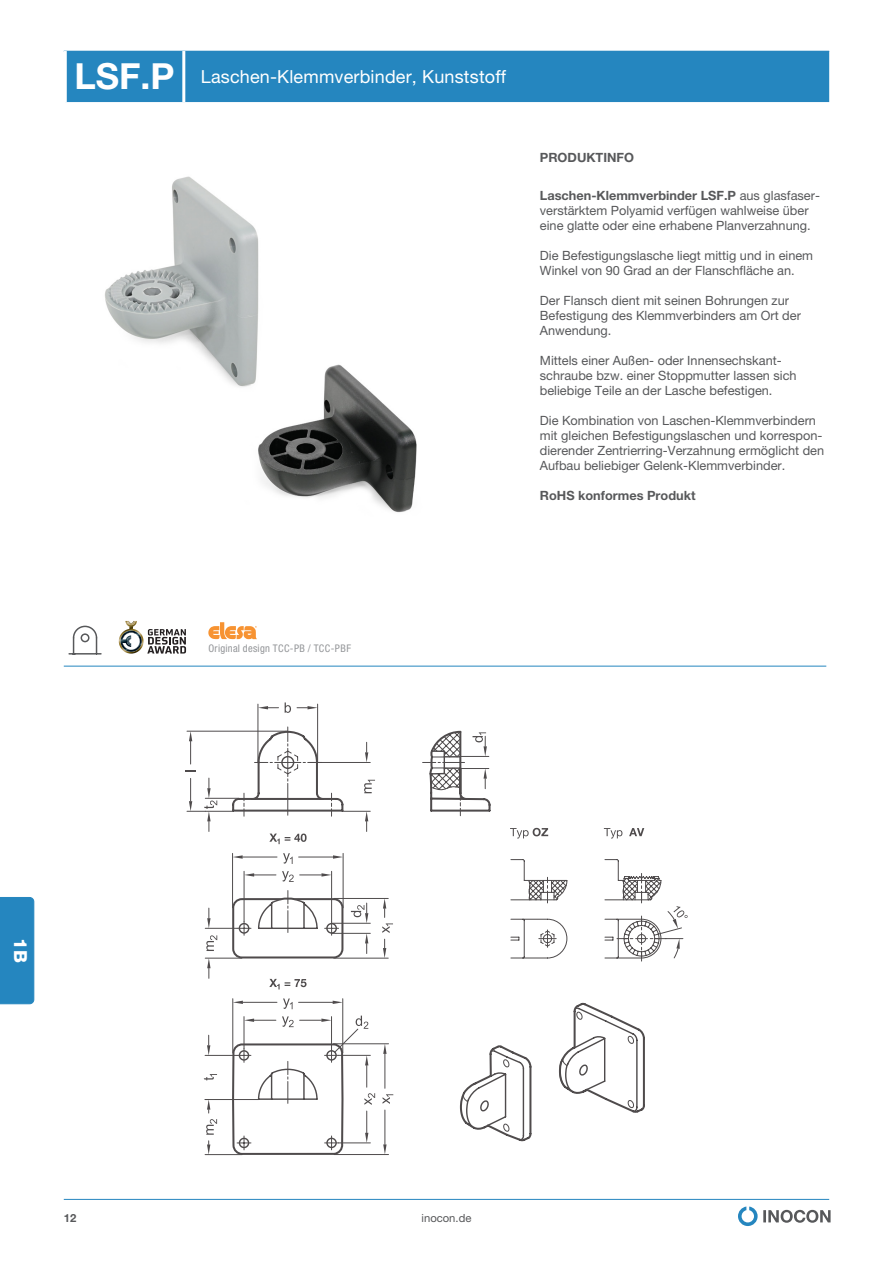
<style>
.page{position:relative;width:893px;height:1263px;background:#fff}
.page>*{position:absolute;margin:0;border:0;box-sizing:border-box;transform-origin:0 0}
.t1{font:18px "Helvetica Neue LT Pro";letter-spacing:.01em;color:#fff}
.t2{font:800 18px "Helvetica Neue LT Pro";color:#fff}
.t3{font:12.75px/15px "Helvetica Neue LT Pro";color:#57585a}
.t4{font:700 12.75px "Helvetica Neue LT Pro";color:#57585a}
.t5{font:11.25px "Helvetica Neue LT Pro";color:#57585a}
.t6{font:700 11.25px "Helvetica Neue LT Pro";color:#57585a}
.t7{font:condensed 10.5px "Helvetica Neue LT Pro";letter-spacing:.03em;color:#939598}
.s1{font-weight:700;font-size:36px}
.s2{font-weight:700}
</style>
<div class="page">
<svg style="left:738px;top:1206px;width:93px;height:20px"></svg>
<hr style="left:64px;top:1199px;width:765px;height:1px;background:#2586bf">
<div style="left:0;top:897px;width:34px;height:107px;background:#2586bf"></div>
<div style="left:67px;top:51px;width:762px;height:51px;background:#2586bf"></div>
<hr style="left:182px;top:51px;width:3px;height:51px;background:#fff">
<hr style="left:64px;top:666px;width:762px;height:1px;background:#2586bf">
<img style="left:105px;top:176px;width:312px;height:337px">
<svg style="left:236px;top:726px;width:439px;height:418px"></svg>
<hr style="left:258px;top:704px;width:1px;height:58px;background:#231f20">
<hr style="left:317px;top:704px;width:1px;height:58px;background:#231f20">
<svg style="left:258px;top:706px;width:21px;height:3px"></svg>
<svg style="left:297px;top:706px;width:21px;height:3px"></svg>
<svg style="left:285px;top:702px;width:6px;height:11px"></svg>
<hr style="left:333px;top:1043px;width:56px;height:1px;background:#231f20">
<hr style="left:334px;top:1154px;width:55px;height:1px;background:#231f20">
<hr style="left:385px;top:1054px;width:1px;height:34px;background:#231f20">
<hr style="left:385px;top:1110px;width:1px;height:34px;background:#231f20">
<svg style="left:383px;top:1044px;width:4px;height:10px"></svg>
<svg style="left:383px;top:1144px;width:4px;height:10px"></svg>
<svg style="left:383px;top:1094px;width:10px;height:10px"></svg>
<hr style="left:232px;top:999px;width:1px;height:54px;background:#231f20">
<hr style="left:342px;top:999px;width:1px;height:54px;background:#231f20">
<hr style="left:243px;top:1002px;width:34px;height:1px;background:#231f20">
<hr style="left:299px;top:1002px;width:34px;height:1px;background:#231f20">
<svg style="left:233px;top:1001px;width:10px;height:3px"></svg>
<svg style="left:333px;top:1001px;width:10px;height:3px"></svg>
<svg style="left:283px;top:998px;width:10px;height:11px"></svg>
<hr style="left:205px;top:1099px;width:54px;height:1px;background:#231f20">
<hr style="left:205px;top:1055px;width:32px;height:1px;background:#231f20">
<svg style="left:204px;top:1074px;width:13px;height:6px"></svg>
<svg style="left:207px;top:1035px;width:3px;height:20px"></svg>
<hr style="left:205px;top:1154px;width:37px;height:1px;background:#231f20">
<svg style="left:206px;top:1119px;width:11px;height:16px"></svg>
<svg style="left:205px;top:1099px;width:5px;height:14px"></svg>
<svg style="left:207px;top:1141px;width:3px;height:13px"></svg>
<hr style="left:334px;top:958px;width:54px;height:1px;background:#231f20">
<hr style="left:334px;top:898px;width:54px;height:1px;background:#231f20">
<svg style="left:383px;top:939px;width:3px;height:19px"></svg>
<svg style="left:383px;top:898px;width:3px;height:19px"></svg>
<svg style="left:382px;top:923px;width:11px;height:10px"></svg>
<svg style="left:233px;top:1015px;width:142px;height:139px"></svg>
<hr style="left:331px;top:871px;width:1px;height:50px;background:#231f20">
<hr style="left:244px;top:871px;width:1px;height:50px;background:#231f20">
<svg style="left:300px;top:873px;width:32px;height:4px"></svg>
<svg style="left:244px;top:873px;width:32px;height:4px"></svg>
<svg style="left:282px;top:871px;width:12px;height:11px"></svg>
<hr style="left:232px;top:853px;width:1px;height:55px;background:#231f20">
<hr style="left:343px;top:853px;width:1px;height:55px;background:#231f20">
<hr style="left:243px;top:857px;width:34px;height:1px;background:#231f20">
<hr style="left:299px;top:857px;width:34px;height:1px;background:#231f20">
<svg style="left:233px;top:855px;width:10px;height:4px"></svg>
<svg style="left:333px;top:855px;width:10px;height:4px"></svg>
<svg style="left:283px;top:853px;width:10px;height:11px"></svg>
<hr style="left:332px;top:933px;width:38px;height:1px;background:#231f20">
<hr style="left:332px;top:923px;width:38px;height:1px;background:#231f20">
<svg style="left:365px;top:933px;width:3px;height:20px"></svg>
<svg style="left:351px;top:903px;width:17px;height:20px"></svg>
<hr style="left:205px;top:958px;width:37px;height:1px;background:#231f20">
<hr style="left:205px;top:928px;width:32px;height:1px;background:#231f20">
<svg style="left:207px;top:958px;width:4px;height:20px"></svg>
<svg style="left:207px;top:908px;width:4px;height:20px"></svg>
<svg style="left:206px;top:935px;width:11px;height:16px"></svg>
<svg style="left:185px;top:730px;width:190px;height:114px"></svg>
<svg style="left:662px;top:906px;width:26px;height:52px"></svg>
<svg style="left:269px;top:979px;width:38px;height:10px"></svg>
<svg style="left:431px;top:756px;width:231px;height:376px"></svg>
<svg style="left:430px;top:731px;width:231px;height:169px"></svg>
<svg style="left:68px;top:625px;width:34px;height:30px"></svg>
<svg style="left:208px;top:622px;width:49px;height:17px"></svg>
<img style="left:119px;top:621px;width:25px;height:33px">
<img style="left:120px;top:630px;width:22px;height:22px">
<svg style="left:126px;top:621px;width:11px;height:5px"></svg>
<img style="left:123px;top:632px;width:17px;height:18px">
<svg style="left:147px;top:629px;width:39px;height:24px"></svg>
<h1 class="t1" style="left:75px;top:66px;width:433px"><span class="s1">LSF.P</span> Laschen-Klemmverbinder, Kunststoff</h1>
<p class="t4" style="left:540px;top:150px;width:96px">PRODUKTINFO</p>
<p class="t3" style="left:540px;top:188px;width:282px"><span class="s2">Laschen-Klemmverbinder LSF.P</span> aus glasfaser&shy;verstärktem Polyamid verfügen wahlweise über eine glatte oder eine erhabene Planverzahnung.</p>
<p class="t3" style="left:540px;top:248px;width:275px">Die Befestigungslasche liegt mittig und in einem<br>Winkel von 90 Grad an der Flanschfläche an.</p>
<p class="t3" style="left:540px;top:293px;width:262px">Der Flansch dient mit seinen Bohrungen zur<br>Befestigung des Klemmverbinders am Ort der<br>Anwendung.</p>
<p class="t3" style="left:540px;top:353px;width:258px">Mittels einer Außen- oder Innensechskant&shy;schraube bzw. einer Stoppmutter lassen sich beliebige Teile an der Lasche befestigen.</p>
<p class="t3" style="left:540px;top:413px;width:286px">Die Kombination von Laschen-Klemmverbindern mit gleichen Befestigungslaschen und korrespon&shy;dierender Zentrierring-Verzahnung ermöglicht den Aufbau beliebiger Gelenk-Klemmverbinder.</p>
<p class="t4" style="left:540px;top:488px;width:157px">RoHS konformes Produkt</p>
<p class="t7" style="left:208px;top:642px;width:144px">Original design TCC-PB / TCC-PBF</p>
<h1 class="t2" style="left:31px;top:938px;width:26px;rotate:90deg">1B</h1>
<p class="t6" style="left:64px;top:1211px;width:14px">12</p>
<p class="t5" style="left:422px;top:1211px;width:51px">inocon.de</p>
</div>
